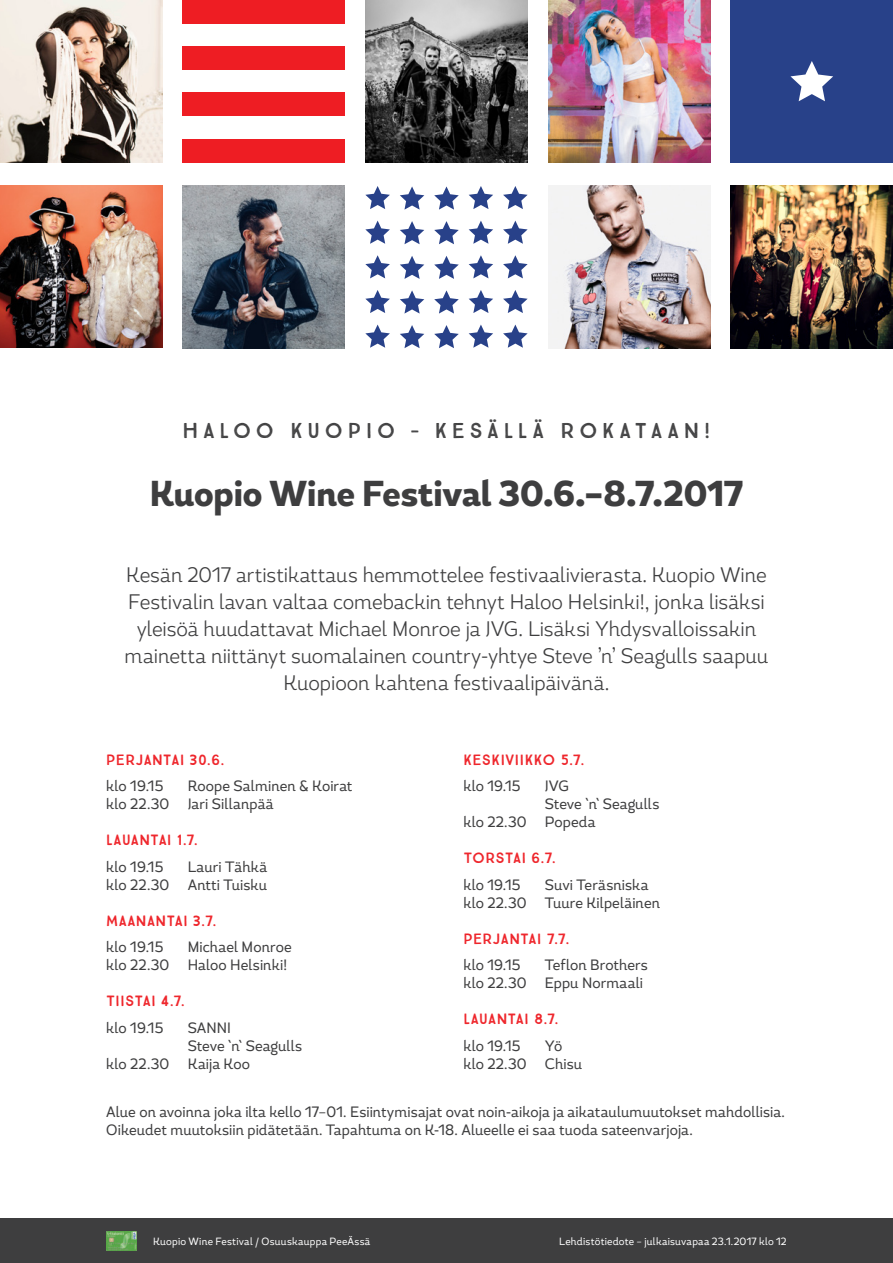
<style>
.page{position:relative;width:893px;height:1263px;background:#fff}
.page>*{position:absolute;margin:0;border:0;box-sizing:border-box;transform-origin:0 0}
.t1{font:800 36px "Magallanes Cond";letter-spacing:-.005em;color:#3e3e3f}
.t2{font:21.6px "True North Textures Four";letter-spacing:.215em;color:#3e3e3f}
.t3{font:300 21px/27px "Magallanes Cond";letter-spacing:-.005em;color:#3e3e3f;text-align:center}
.t4{font:15px/18px "Magallanes Cond";letter-spacing:.005em;color:#3e3e3f}
.t5{font:15px "True North Textures Four";letter-spacing:.025em;color:#ee1d23}
.t6{font:15px "True North Textures Four";color:#ee1d23}
.t7{font:10.5px "Magallanes Cond";letter-spacing:.02em;color:#fff}
</style>
<div class="page">
<div style="left:0;top:1218px;width:893px;height:45px;background:#3e3e3f"></div>
<img style="left:106px;top:1231px;width:30px;height:19px">
<div style="left:731px;top:0;width:162px;height:162px;background:#284189"></div>
<svg style="left:790px;top:61px;width:43px;height:40px"></svg>
<div style="left:183px;top:46px;width:162px;height:24px;background:#ee1d23"></div>
<div style="left:183px;top:0;width:162px;height:23px;background:#ee1d23"></div>
<div style="left:183px;top:93px;width:162px;height:23px;background:#ee1d23"></div>
<div style="left:183px;top:139px;width:162px;height:23px;background:#ee1d23"></div>
<svg style="left:365px;top:186px;width:25px;height:23px"></svg>
<svg style="left:503px;top:186px;width:25px;height:23px"></svg>
<svg style="left:469px;top:186px;width:24px;height:23px"></svg>
<svg style="left:434px;top:186px;width:25px;height:24px"></svg>
<svg style="left:400px;top:186px;width:24px;height:24px"></svg>
<svg style="left:365px;top:255px;width:25px;height:23px"></svg>
<svg style="left:503px;top:255px;width:25px;height:23px"></svg>
<svg style="left:469px;top:255px;width:24px;height:23px"></svg>
<svg style="left:434px;top:256px;width:25px;height:23px"></svg>
<svg style="left:400px;top:256px;width:24px;height:23px"></svg>
<svg style="left:365px;top:290px;width:25px;height:23px"></svg>
<svg style="left:503px;top:290px;width:25px;height:23px"></svg>
<svg style="left:469px;top:290px;width:24px;height:23px"></svg>
<svg style="left:434px;top:290px;width:25px;height:24px"></svg>
<svg style="left:400px;top:290px;width:24px;height:24px"></svg>
<svg style="left:365px;top:325px;width:25px;height:23px"></svg>
<svg style="left:503px;top:325px;width:25px;height:23px"></svg>
<svg style="left:469px;top:325px;width:24px;height:23px"></svg>
<svg style="left:434px;top:325px;width:25px;height:23px"></svg>
<svg style="left:400px;top:325px;width:24px;height:23px"></svg>
<svg style="left:365px;top:221px;width:25px;height:23px"></svg>
<svg style="left:503px;top:221px;width:25px;height:23px"></svg>
<svg style="left:469px;top:221px;width:24px;height:23px"></svg>
<svg style="left:434px;top:221px;width:25px;height:23px"></svg>
<svg style="left:400px;top:221px;width:24px;height:23px"></svg>
<img style="left:0;top:0;width:162px;height:162px">
<img style="left:548px;top:186px;width:162px;height:162px">
<img style="left:365px;top:0;width:163px;height:162px">
<img style="left:548px;top:0;width:162px;height:162px">
<img style="left:0;top:186px;width:162px;height:162px">
<img style="left:183px;top:186px;width:162px;height:162px">
<img style="left:731px;top:186px;width:162px;height:162px">
<p class="t2" style="left:183px;top:418px;width:529px">HALOO KUOPIO – KESÄLLÄ ROKATAAN!</p>
<p class="t1" style="left:150px;top:470px;width:595px">Kuopio Wine Festival 30.6.–8.7.2017</p>
<p class="t3" style="left:125px;top:561px;width:645px">Kesän 2017 artistikattaus hemmottelee festivaalivierasta. Kuopio Wine Festivalin lavan valtaa comebackin tehnyt Haloo Helsinki!, jonka lisäksi yleisöä huudattavat Michael Monroe ja JVG. Lisäksi Yhdysvalloissakin mainetta niittänyt suomalainen country-yhtye Steve ’n’ Seagulls saapuu Kuopioon kahtena festivaalipäivänä.</p>
<p class="t5" style="left:463px;top:751px;width:122px">KESKIVIIKKO 5.7.</p>
<p class="t4" style="left:463px;top:777px;width:59px">klo 19.15</p>
<p class="t4" style="left:545px;top:777px;width:26px">JVG</p>
<p class="t4" style="left:545px;top:795px;width:116px">Steve `n` Seagulls</p>
<p class="t4" style="left:463px;top:813px;width:134px">klo 22.30 Popeda</p>
<p class="t6" style="left:463px;top:849px;width:94px">TORSTAI 6.7.</p>
<p class="t4" style="left:463px;top:876px;width:59px">klo 19.15</p>
<p class="t4" style="left:545px;top:876px;width:105px">Suvi Teräsniska</p>
<p class="t4" style="left:463px;top:894px;width:198px">klo 22.30 Tuure Kilpeläinen</p>
<p class="t5" style="left:463px;top:930px;width:107px">PERJANTAI 7.7.</p>
<p class="t4" style="left:463px;top:956px;width:59px">klo 19.15</p>
<p class="t4" style="left:545px;top:956px;width:105px">Teflon Brothers</p>
<p class="t4" style="left:463px;top:974px;width:181px">klo 22.30 Eppu Normaali</p>
<p class="t5" style="left:463px;top:1010px;width:96px">LAUANTAI 8.7.</p>
<p class="t4" style="left:463px;top:1037px;width:59px">klo 19.15</p>
<p class="t4" style="left:545px;top:1037px;width:19px">Yö</p>
<p class="t4" style="left:463px;top:1055px;width:120px">klo 22.30 Chisu</p>
<p class="t4" style="left:106px;top:1103px;width:680px">Alue on avoinna joka ilta kello 17–01. Esiintymisajat ovat noin-aikoja ja aikataulumuutokset mahdollisia.<br>Oikeudet muutoksiin pidätetään. Tapahtuma on K-18. Alueelle ei saa tuoda sateenvarjoja.</p>
<p class="t5" style="left:106px;top:751px;width:119px">PERJANTAI 30.6.</p>
<p class="t4" style="left:106px;top:777px;width:59px">klo 19.15</p>
<p class="t4" style="left:188px;top:777px;width:166px">Roope Salminen &amp; Koirat</p>
<p class="t4" style="left:106px;top:795px;width:169px">klo 22.30 Jari Sillanpää</p>
<p class="t5" style="left:106px;top:831px;width:93px">LAUANTAI 1.7.</p>
<p class="t4" style="left:106px;top:858px;width:59px">klo 19.15</p>
<p class="t4" style="left:188px;top:858px;width:81px">Lauri Tähkä</p>
<p class="t4" style="left:106px;top:876px;width:162px">klo 22.30 Antti Tuisku</p>
<p class="t5" style="left:106px;top:912px;width:111px">MAANANTAI 3.7.</p>
<p class="t4" style="left:106px;top:938px;width:59px">klo 19.15</p>
<p class="t4" style="left:188px;top:938px;width:105px">Michael Monroe</p>
<p class="t4" style="left:106px;top:956px;width:182px">klo 22.30 Haloo Helsinki!</p>
<p class="t5" style="left:106px;top:992px;width:80px">TIISTAI 4.7.</p>
<p class="t4" style="left:106px;top:1019px;width:59px">klo 19.15</p>
<p class="t4" style="left:188px;top:1019px;width:45px">SANNI</p>
<p class="t4" style="left:188px;top:1037px;width:116px">Steve `n` Seagulls</p>
<p class="t4" style="left:106px;top:1055px;width:145px">klo 22.30 Kaija Koo</p>
<p class="t7" style="left:153px;top:1234px;width:219px">Kuopio Wine Festival / Osuuskauppa PeeÄssä</p>
<p class="t7" style="left:559px;top:1234px;width:229px">Lehdistötiedote – julkaisuvapaa 23.1.2017 klo 12</p>
</div>
